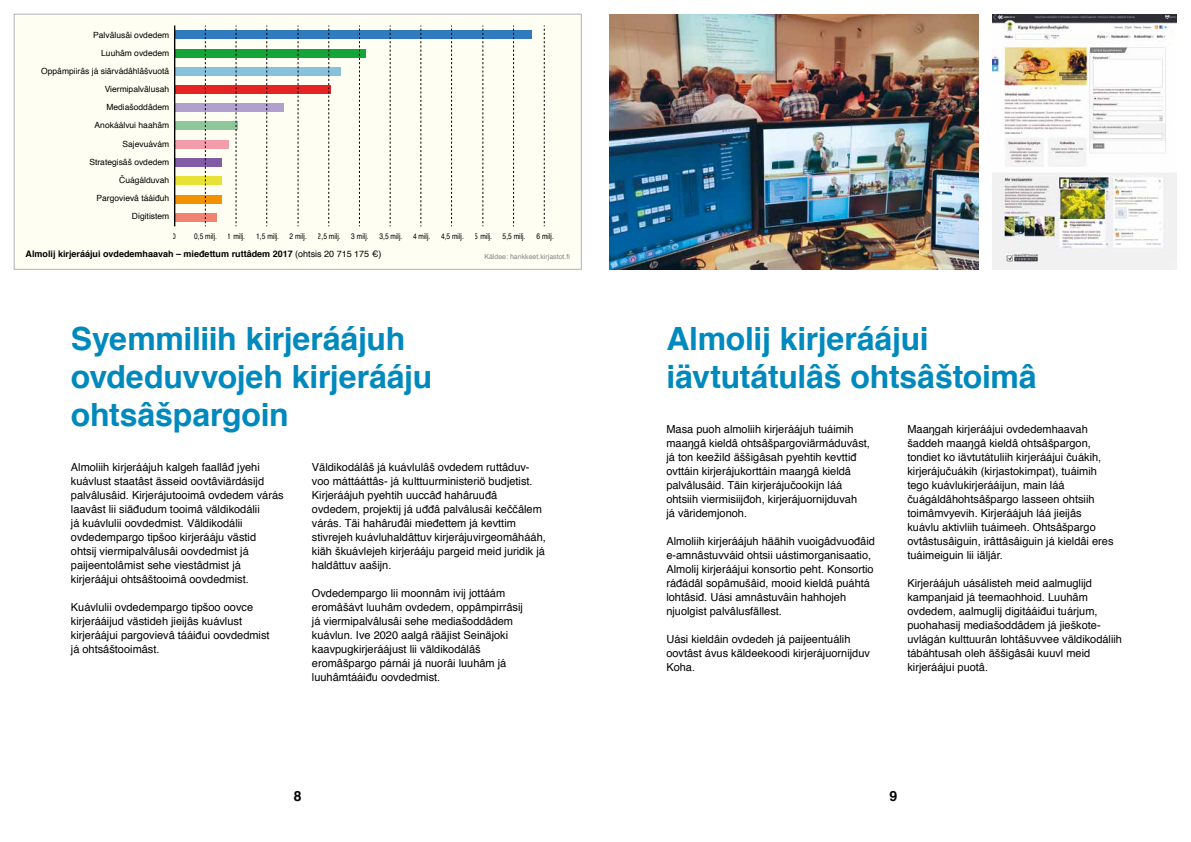
<style>
.page{position:relative;width:1191px;height:842px;background:#fff}
.page>*{position:absolute;margin:0;border:0;box-sizing:border-box;transform-origin:0 0}
.Otsikko{font:700 32px/38px "Helvetica";letter-spacing:-.01em;color:#0089bd}
.leipis{font:700 32px/38px "Helvetica";letter-spacing:-.01em;color:#0089bd}
.t1{font:700 14px "Helvetica";color:#000}
.leipis-2{font:11px/14px "Helvetica";color:#000}
.t2{font:700 9px "Helvetica";color:#000}
.t3{font:8.5px/18.1px "Helvetica";color:#000;text-align:right}
.t4{font:8px "Helvetica";color:#000;scale:.83 1}
.t5{font:7px "Helvetica";color:#878787}
.s1{font-weight:400}
</style>
<div class="page">
<img style="left:992px;top:14px;width:184px;height:255px">
<img style="left:609px;top:14px;width:369px;height:255px">
<div style="left:14px;top:14px;width:567px;height:255px;background:#fffef2"></div>
<div style="left:175px;top:176px;width:47px;height:9px;background:#e8e237"></div>
<div style="left:175px;top:213px;width:42px;height:9px;background:#f08372"></div>
<div style="left:175px;top:195px;width:46px;height:9px;background:#f39200"></div>
<div style="left:175px;top:121px;width:63px;height:9px;background:#8ec89a"></div>
<div style="left:175px;top:31px;width:356px;height:8px;background:#307abf"></div>
<div style="left:175px;top:67px;width:165px;height:9px;background:#88c1dc"></div>
<div style="left:175px;top:140px;width:54px;height:9px;background:#f39daa"></div>
<div style="left:175px;top:103px;width:109px;height:9px;background:#b1a0ce"></div>
<div style="left:175px;top:85px;width:155px;height:9px;background:#e52322"></div>
<div style="left:175px;top:49px;width:191px;height:9px;background:#13a538"></div>
<div style="left:175px;top:158px;width:47px;height:9px;background:#7f5ca3"></div>
<svg style="left:205px;top:26px;width:1px;height:200px"></svg>
<svg style="left:236px;top:26px;width:1px;height:200px"></svg>
<svg style="left:266px;top:26px;width:1px;height:200px"></svg>
<svg style="left:298px;top:26px;width:1px;height:200px"></svg>
<svg style="left:328px;top:26px;width:1px;height:200px"></svg>
<svg style="left:359px;top:26px;width:1px;height:200px"></svg>
<svg style="left:390px;top:26px;width:1px;height:200px"></svg>
<svg style="left:420px;top:26px;width:1px;height:200px"></svg>
<svg style="left:451px;top:26px;width:1px;height:200px"></svg>
<svg style="left:482px;top:26px;width:1px;height:200px"></svg>
<svg style="left:513px;top:26px;width:1px;height:200px"></svg>
<svg style="left:544px;top:26px;width:1px;height:200px"></svg>
<hr style="left:174px;top:26px;width:1px;height:200px;background:#000">
<div style="left:14px;top:14px;width:567px;height:256px;border:1px solid #b3b2b2"></div>
<p class="t3" style="left:41px;top:26px;width:130px">Palvâlusâi ovdedem<br>Luuhâm ovdedem<br>Oppâmpiirâs já siärvádâhlâšvuotâ<br>Viermipalvâlusah<br>Mediašoddâdem<br>Anokáálvui haahâm<br>Sajevuávám<br>Strategisâš ovdedem<br>Čuágálduvah<br>Pargovievâ tááiđuh<br>Digitistem</p>
<p class="t4" style="left:173px;top:230px;width:6px">0</p>
<p class="t4" style="left:194px;top:230px;width:29px">0,5 milj.</p>
<p class="t4" style="left:228px;top:230px;width:22px">1 milj.</p>
<p class="t4" style="left:256px;top:230px;width:29px">1,5 milj.</p>
<p class="t4" style="left:289px;top:230px;width:22px">2 milj.</p>
<p class="t4" style="left:318px;top:230px;width:29px">2,5 milj.</p>
<p class="t4" style="left:351px;top:230px;width:22px">3 milj.</p>
<p class="t4" style="left:379px;top:230px;width:29px">3,5 milj.</p>
<p class="t4" style="left:413px;top:230px;width:22px">4 milj.</p>
<p class="t4" style="left:441px;top:230px;width:29px">4,5 milj.</p>
<p class="t4" style="left:475px;top:230px;width:22px">5 milj.</p>
<p class="t4" style="left:502px;top:230px;width:29px">5,5 milj.</p>
<p class="t4" style="left:536px;top:230px;width:22px">6 milj.</p>
<p class="t5" style="left:484px;top:251px;width:87px">Käldee: hankkeet.kirjastot.fi</p>
<p class="t2" style="left:26px;top:247px;width:357px">Almolij kirjeráájui ovdedemhaavah – mieđettum ruttâdem 2017 <span class="s1">(ohtsis 20 715 175 €)</span></p>
<h2 class="Otsikko" style="left:71px;top:320px;width:363px">Syemmiliih kirjeráájuh ovdeduvvojeh kirjerááju ohtsâšpargoin</h2>
<p class="leipis-2" style="left:71px;top:461px;width:214px">Almoliih kirjeráájuh kalgeh faallâđ jyehi kuávlust staatâst ässeid oovtâviärdásijd palvâlusâid. Kirjerájutooimâ ovdedem várás laavâst lii siäđudum tooimâ väldikodálii<br>já kuávlulii oovdedmist. Väldikodálii ovdedempargo tipšoo kirjerááju västid ohtsij viermipalvâlusâi oovdedmist já paijeentolâmist sehe viestâdmist já kirjeráájui ohtsâštooimâ oovdedmist.</p>
<p class="leipis-2" style="left:71px;top:601px;width:200px">Kuávlulii ovdedempargo tipšoo oovce kirjerááijud västideh jieijâs kuávlust kirjeráájui pargovievâ tááiđui oovdedmist já ohtsâštooimâst.</p>
<p class="leipis-2" style="left:312px;top:461px;width:235px">Väldikodálâš já kuávlulâš ovdedem ruttâduv&shy;voo máttááttâs- já kulttuurministeriö budjetist.<br>Kirjeráájuh pyehtih uuccâđ hahâruuđâ ovdedem, projektij já uđđâ palvâlusâi keččâlem várás. Täi hahâruđâi mieđettem já kevttim stivrejeh kuávluhaldâttuv kirjerájuvirgeomâhááh, kiäh škuávlejeh kirjerááju pargeid meid juridik já haldâttuv aašijn.</p>
<p class="leipis-2" style="left:312px;top:587px;width:212px">Ovdedempargo lii moonnâm ivij jottáám eromâšávt luuhâm ovdedem, oppâmpirrâsij já viermipalvâlusâi sehe mediašoddâdem kuávlun. Ive 2020 aalgâ rääjist Seinäjoki kaavpugkirjeráájust lii väldikodálâš eromâšpargo párnái já nuorâi luuhâm já luuhâmtááiđu oovdedmist.</p>
<p class="leipis" style="left:666px;top:320px;width:372px">Almolij kirjeráájui iävtutátulâš ohtsâštoimâ</p>
<p class="leipis-2" style="left:666px;top:422px;width:205px">Masa puoh almoliih kirjeráájuh tuáimih maaŋgâ kieldâ ohtsâšpargoviärmáduvâst, já ton keežild äššigâsah pyehtih kevttiđ ovttáin kirjerájukorttáin maaŋgâ kieldâ palvâlusâid. Täin kirjerájučookijn láá ohtsiih viermisiijđoh, kirjerájuornijduvah<br>já väridemjonoh.</p>
<p class="leipis-2" style="left:666px;top:534px;width:210px">Almoliih kirjeráájuh häähih vuoigâdvuođâid e-amnâstuvváid ohtsii uástimorganisaatio, Almolij kirjeráájui konsortio peht. Konsortio ráđádâl sopâmušâid, mooid kieldâ puáhtá lohtâsiđ. Uási amnâstuvâin hahhojeh njuolgist palvâlusfällest.</p>
<p class="leipis-2" style="left:666px;top:632px;width:205px">Uási kieldâin ovdedeh já paijeentuálih oovtâst ávus käldeekoodi kirjerájuornijduv<br>Koha.</p>
<p class="leipis-2" style="left:907px;top:422px;width:208px">Maaŋgah kirjeráájui ovdedemhaavah šaddeh maaŋgâ kieldâ ohtsâšpargon, tondiet ko iävtutátuliih kirjeráájui čuákih, kirjerájučuákih (kirjastokimpat), tuáimih tego kuávlukirjerááijun, main láá čuágáldâhohtsâšpargo lasseen ohtsiih toimâmvyevih. Kirjeráájuh láá jieijâs kuávlu aktivliih tuáimeeh. Ohtsâšpargo ovtâstusâiguin, irâttâsâiguin já kieldâi eres tuáimeiguin lii iäljár.</p>
<p class="leipis-2" style="left:907px;top:576px;width:216px">Kirjeráájuh uásálisteh meid aalmuglijd kampanjaid já teemaohhoid. Luuhâm ovdedem, aalmuglij digitááiđui tuárjum, puohahasij mediašoddâdem já jieškote&shy;uvlágán kulttuurân lohtâšuvvee väldikodáliih tábáhtusah oleh äššigâsâi kuuvl meid kirjeráájui puotâ.</p>
<p class="t1" style="left:294px;top:785px;width:9px">8</p>
<p class="t1" style="left:889px;top:785px;width:9px">9</p>
</div>
